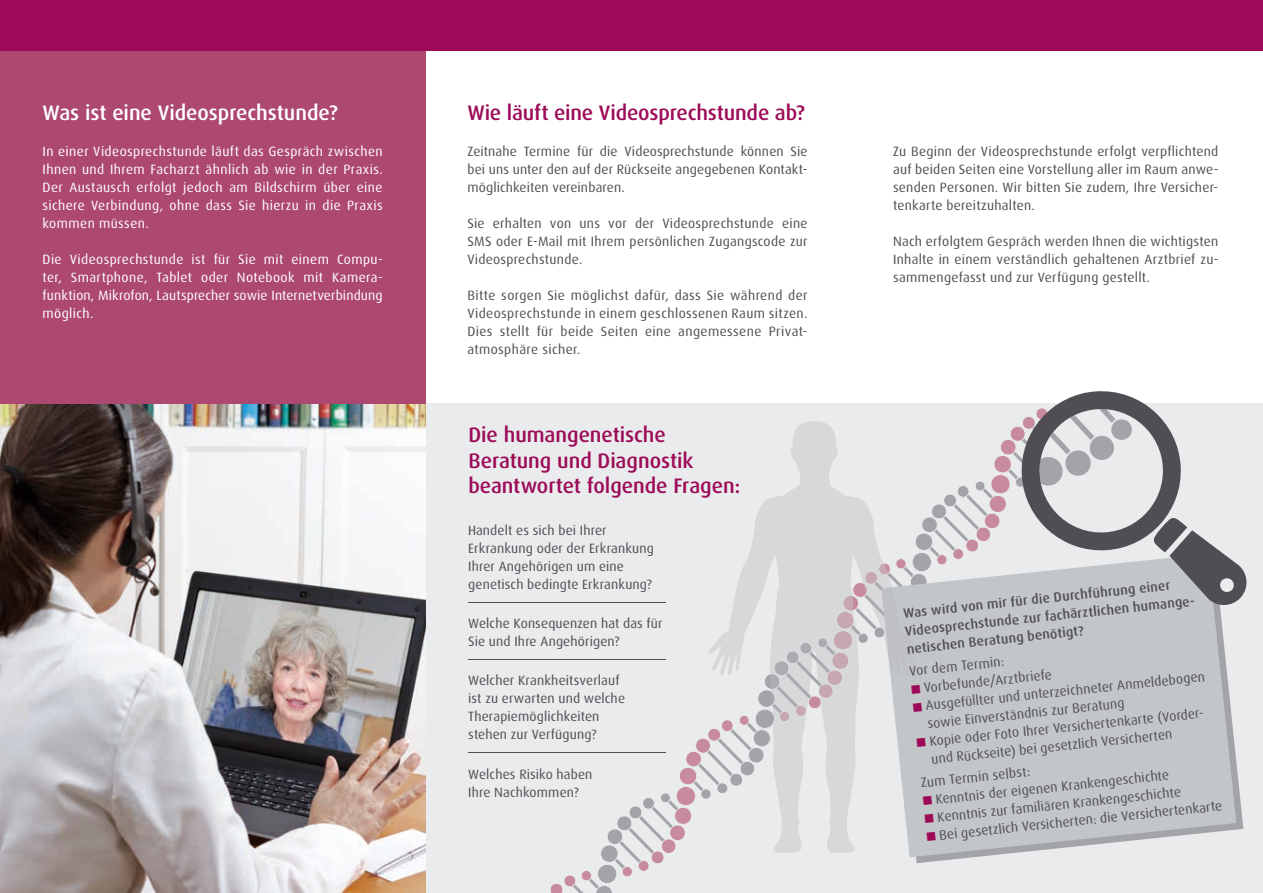
<style>
.page{position:relative;width:1263px;height:893px;background:#fff}
.page>*{position:absolute;margin:0;border:0;box-sizing:border-box;transform-origin:0 0}
.t1{font:500 21px/25.5px "Dax Pro";letter-spacing:-.005em;color:#9d0b58}
.t2{font:500 21px "Dax Pro";letter-spacing:-.005em;color:#fff}
.t3{font:13.5px/18px "Dax Pro";letter-spacing:.015em;color:#504e53}
.t4{font:13.5px/18px "Dax Pro";letter-spacing:.025em;color:#fff;text-align:justify}
.t5{font:500 13.5px/18px "Dax Pro";color:#504e53}
.s1{color:#9d0b58}
</style>
<div class="page">
<div style="left:421px;top:404px;width:842px;height:489px;background:#e9ebec"></div>
<hr style="left:468px;top:602px;width:197px;height:1px;background:#504e53">
<hr style="left:468px;top:659px;width:197px;height:1px;background:#504e53">
<hr style="left:468px;top:752px;width:197px;height:1px;background:#504e53">
<svg style="left:549px;top:391px;width:700px;height:502px"></svg>
<div style="left:0;top:0;width:425px;height:486px;background:#ad4870"></div>
<div style="left:0;top:0;width:1263px;height:51px;background:#9d0b58"></div>
<img style="left:0;top:405px;width:425px;height:488px">
<h1 class="t2" style="left:43px;top:99px;width:297px">Was ist eine Videosprechstunde?</h1>
<p class="t4" style="left:43px;top:142px;width:342px">In einer Videosprechstunde läuft das Gespräch zwischen Ihnen und Ihrem Facharzt ähnlich ab wie in der Praxis.<br>Der Austausch erfolgt jedoch am Bildschirm über eine sichere Verbindung, ohne dass Sie hierzu in die Praxis kommen müssen.</p>
<p class="t4" style="left:43px;top:250px;width:342px">Die Videosprechstunde ist für Sie mit einem Compu&shy;ter, Smartphone, Tablet oder Notebook mit Kamera&shy;funktion, Mikrofon, Lautsprecher sowie Internetverbindung möglich.</p>
<h1 class="t1" style="left:467px;top:100px;width:339px">Wie läuft eine Videosprechstunde ab?</h1>
<p class="t3" style="left:467px;top:142px;width:342px;text-align:justify">Zeitnahe Termine für die Videosprechstunde können Sie bei uns unter den auf der Rückseite angegebenen Kontakt&shy;möglichkeiten vereinbaren.</p>
<p class="t3" style="left:467px;top:214px;width:342px;text-align:justify">Sie erhalten von uns vor der Videosprechstunde eine SMS oder E-Mail mit Ihrem persönlichen Zugangscode zur Videosprechstunde.</p>
<p class="t3" style="left:467px;top:286px;width:342px;text-align:justify">Bitte sorgen Sie möglichst dafür, dass Sie während der Videosprechstunde in einem geschlossenen Raum sitzen.<br>Dies stellt für beide Seiten eine angemessene Privat&shy;atmosphäre sicher.</p>
<h1 class="t1" style="left:468px;top:422px;width:273px">Die humangenetische<br>Beratung und Diagnostik beantwortet folgende Fragen:</h1>
<p class="t3" style="left:468px;top:521px;width:187px">Handelt es sich bei Ihrer<br>Erkrankung oder der Erkrankung<br>Ihrer Angehörigen um eine genetisch bedingte Erkrankung?</p>
<p class="t3" style="left:468px;top:614px;width:196px">Welche Konsequenzen hat das für<br>Sie und Ihre Angehörigen?</p>
<p class="t3" style="left:468px;top:672px;width:158px">Welcher Krankheitsverlauf ist zu erwarten und welche<br>Therapiemöglichkeiten stehen zur Verfügung?</p>
<p class="t3" style="left:468px;top:765px;width:126px">Welches Risiko haben<br>Ihre Nachkommen?</p>
<p class="t3" style="left:893px;top:142px;width:327px;text-align:justify">Zu Beginn der Videosprechstunde erfolgt verpflichtend auf beiden Seiten eine Vorstellung aller im Raum anwe&shy;senden Personen. Wir bitten Sie zudem, Ihre Versicher&shy;tenkarte bereitzuhalten.</p>
<p class="t3" style="left:893px;top:232px;width:327px;text-align:justify">Nach erfolgtem Gespräch werden Ihnen die wichtigsten Inhalte in einem verständlich gehaltenen Arztbrief zu&shy;sammengefasst und zur Verfügung gestellt.</p>
<p class="t5" style="left:902px;top:604px;width:295px;rotate:-6deg">Was wird von mir für die Durchführung einer<br>Videosprechstunde zur fachärztlichen humange&shy;netischen Beratung benötigt?</p>
<p class="t3" style="left:908px;top:662px;width:97px;rotate:-6deg">Vor dem Termin:</p>
<p class="t3" style="left:910px;top:680px;width:143px;rotate:-6deg"><span class="s1">■</span> Vorbefunde/Arztbriefe</p>
<p class="t3" style="left:925px;top:697px;width:282px;text-indent:-13px;rotate:-6deg"><span class="s1">■</span> Ausgefüllter und unterzeichneter Anmeldebogen sowie Einverständnis zur Beratung</p>
<p class="t3" style="left:928px;top:732px;width:279px;text-indent:-13px;rotate:-6deg"><span class="s1">■</span> Kopie oder Foto Ihrer Versichertenkarte (Vorder&shy;und Rückseite) bei gesetzlich Versicherten</p>
<p class="t3" style="left:920px;top:774px;width:111px;rotate:-6deg">Zum Termin selbst:</p>
<p class="t3" style="left:922px;top:792px;width:249px;rotate:-6deg"><span class="s1">■</span> Kenntnis der eigenen Krankengeschichte</p>
<p class="t3" style="left:924px;top:810px;width:259px;rotate:-6deg"><span class="s1">■</span> Kenntnis zur familiären Krankengeschichte</p>
<p class="t3" style="left:926px;top:828px;width:299px;rotate:-6deg"><span class="s1">■</span> Bei gesetzlich Versicherten: die Versichertenkarte</p>
</div>
